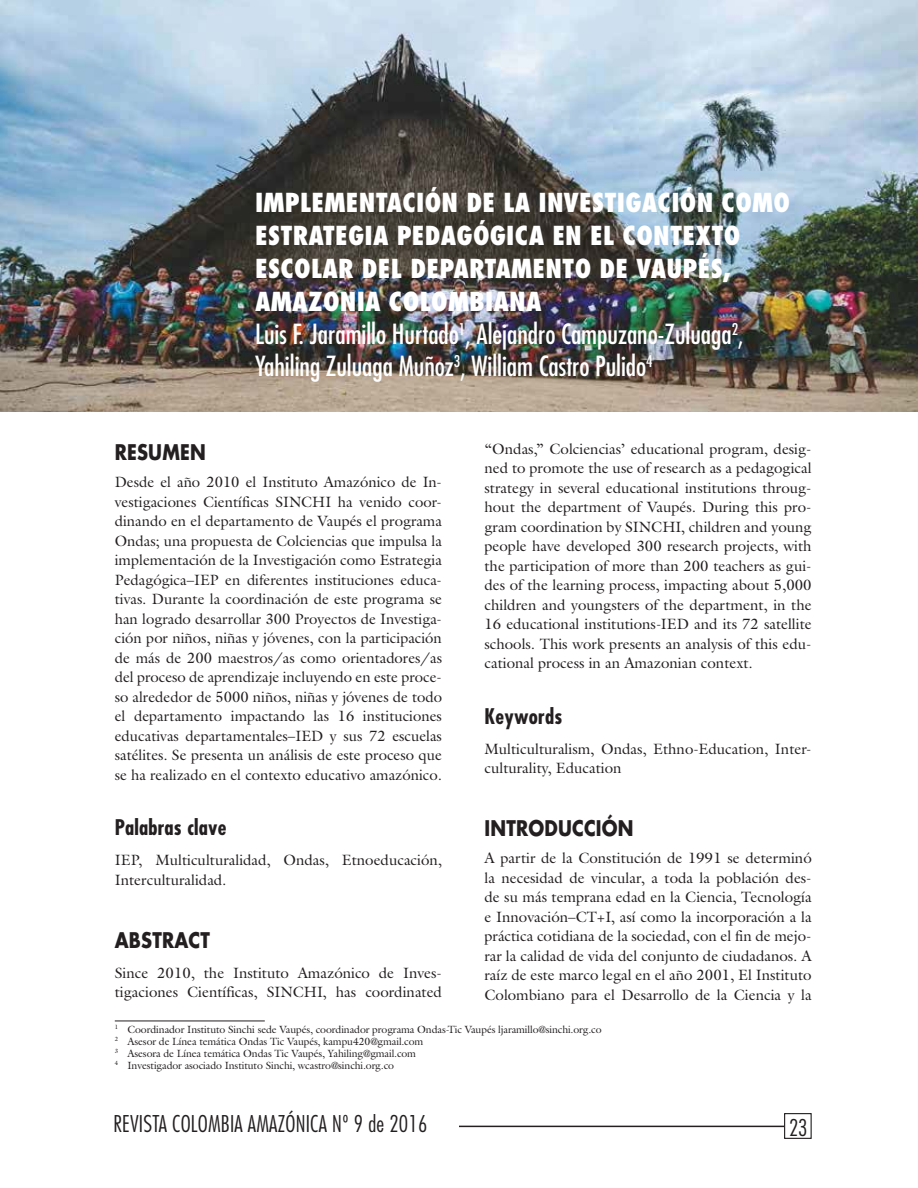
<style>
.page{position:relative;width:918px;height:1188px;background:#fff}
.page>*{position:absolute;margin:0;border:0;box-sizing:border-box;transform-origin:0 0}
.t1{font:condensed 27px/32.4px "Futura Std";color:#fff}
.t2{font:800 condensed 25.5px/33px "Futura Std";letter-spacing:.01em;color:#fff}
.t3{font:300 condensed 22.5px "Futura Std";letter-spacing:.01em;color:#231f20}
.t4{font:700 21px "Futura Std";letter-spacing:.01em;color:#231f20;scale:.85 1}
.t5{font:700 condensed 21px "Futura Std";letter-spacing:.01em;color:#231f20}
.t6{font:15px/19.5px "Galliard Std";color:#231f20;text-align:justify}
.t7{font:10.5px/12px "Galliard Std";letter-spacing:-.01em;color:#231f20}
</style>
<div class="page">
<hr style="left:459px;top:1126px;width:325px;height:1px;background:#231f20">
<div style="left:784px;top:1113px;width:28px;height:26px;border:1px solid #231f20"></div>
<img style="left:0;top:0;width:918px;height:411px">
<hr style="left:115px;top:1021px;width:150px;height:1px;background:#231f20">
<h2 class="t2" style="left:255px;top:187px;width:537px">IMPLEMENTACIÓN DE LA INVESTIGACIÓN COMO ESTRATEGIA PEDAGÓGICA EN EL CONTEXTO ESCOLAR DEL DEPARTAMENTO DE VAUPÉS, AMAZONIA COLOMBIANA</h2>
<h1 class="t1" style="left:255px;top:319px;width:490px">Luis F. Jaramillo Hurtado<sup>1</sup>, Alejandro Campuzano-Zuluaga<sup>2</sup>,<br>Yahiling Zuluaga Muñoz<sup>3</sup>, William Castro Pulido<sup>4</sup></h1>
<h3 class="t4" style="left:115px;top:441px;width:109px">RESUMEN</h3>
<p class="t6" style="left:115px;top:474px;width:329px">Desde el año 2010 el Instituto Amazónico de In&shy;vestigaciones Científicas SINCHI ha venido coor&shy;dinando en el departamento de Vaupés el programa Ondas; una propuesta de Colciencias que impulsa la implementación de la Investigación como Estrategia Pedagógica–IEP en diferentes instituciones educa&shy;tivas. Durante la coordinación de este programa se han logrado desarrollar 300 Proyectos de Investiga&shy;ción por niños, niñas y jóvenes, con la participación de más de 200 maestros/as como orientadores/as del proceso de aprendizaje incluyendo en este proce&shy;so alrededor de 5000 niños, niñas y jóvenes de todo el departamento impactando las 16 instituciones educativas departamentales–IED y sus 72 escuelas satélites. Se presenta un análisis de este proceso que se ha realizado en el contexto educativo amazónico.</p>
<h3 class="t5" style="left:115px;top:816px;width:113px">Palabras clave</h3>
<p class="t6" style="left:115px;top:852px;width:329px">IEP, Multiculturalidad, Ondas, Etnoeducación,<br>Interculturalidad.</p>
<h3 class="t4" style="left:115px;top:928px;width:113px">ABSTRACT</h3>
<p class="t6" style="left:115px;top:964px;width:329px">Since 2010, the Instituto Amazónico de Inves&shy;tigaciones Científicas, SINCHI, has coordinated</p>
<p class="t6" style="left:485px;top:440px;width:329px">“Ondas,” Colciencias’ educational program, desig&shy;ned to promote the use of research as a pedagogical strategy in several educational institutions throug&shy;hout the department of Vaupés. During this pro&shy;gram coordination by SINCHI, children and young people have developed 300 research projects, with the participation of more than 200 teachers as gui&shy;des of the learning process, impacting about 5,000 children and youngsters of the department, in the 16 educational institutions-IED and its 72 satellite schools. This work presents an analysis of this edu&shy;cational process in an Amazonian context.</p>
<h3 class="t5" style="left:485px;top:704px;width:79px">Keywords</h3>
<p class="t6" style="left:485px;top:740px;width:329px">Multiculturalism, Ondas, Ethno-Education, Inter&shy;culturality, Education</p>
<h3 class="t4" style="left:485px;top:817px;width:177px">INTRODUCCIÓN</h3>
<p class="t6" style="left:485px;top:850px;width:329px">A partir de la Constitución de 1991 se determinó la necesidad de vincular, a toda la población des&shy;de su más temprana edad en la Ciencia, Tecnología e Innovación–CT+I, así como la incorporación a la práctica cotidiana de la sociedad, con el fin de mejo&shy;rar la calidad de vida del conjunto de ciudadanos. A raíz de este marco legal en el año 2001, El Instituto Colombiano para el Desarrollo de la Ciencia y la</p>
<p class="t7" style="left:115px;top:1024px;width:488px"><sup>1</sup> Coordinador Instituto Sinchi sede Vaupés, coordinador programa Ondas-Tic Vaupés ljaramillo@sinchi.org.co <sup>2</sup> Asesor de Línea temática Ondas Tic Vaupés, kampu420@gmail.com<br><sup>3</sup> Asesora de Línea temática Ondas Tic Vaupés, Yahiling@gmail.com<br><sup>4</sup> Investigador asociado Instituto Sinchi, wcastro@sinchi.org.co</p>
<h3 class="t3" style="left:113px;top:1111px;width:316px">REVISTA COLOMBIA AMAZÓNICA Nº 9 de 2016</h3>
<h3 class="t3" style="left:789px;top:1115px;width:20px">23</h3>
</div>
